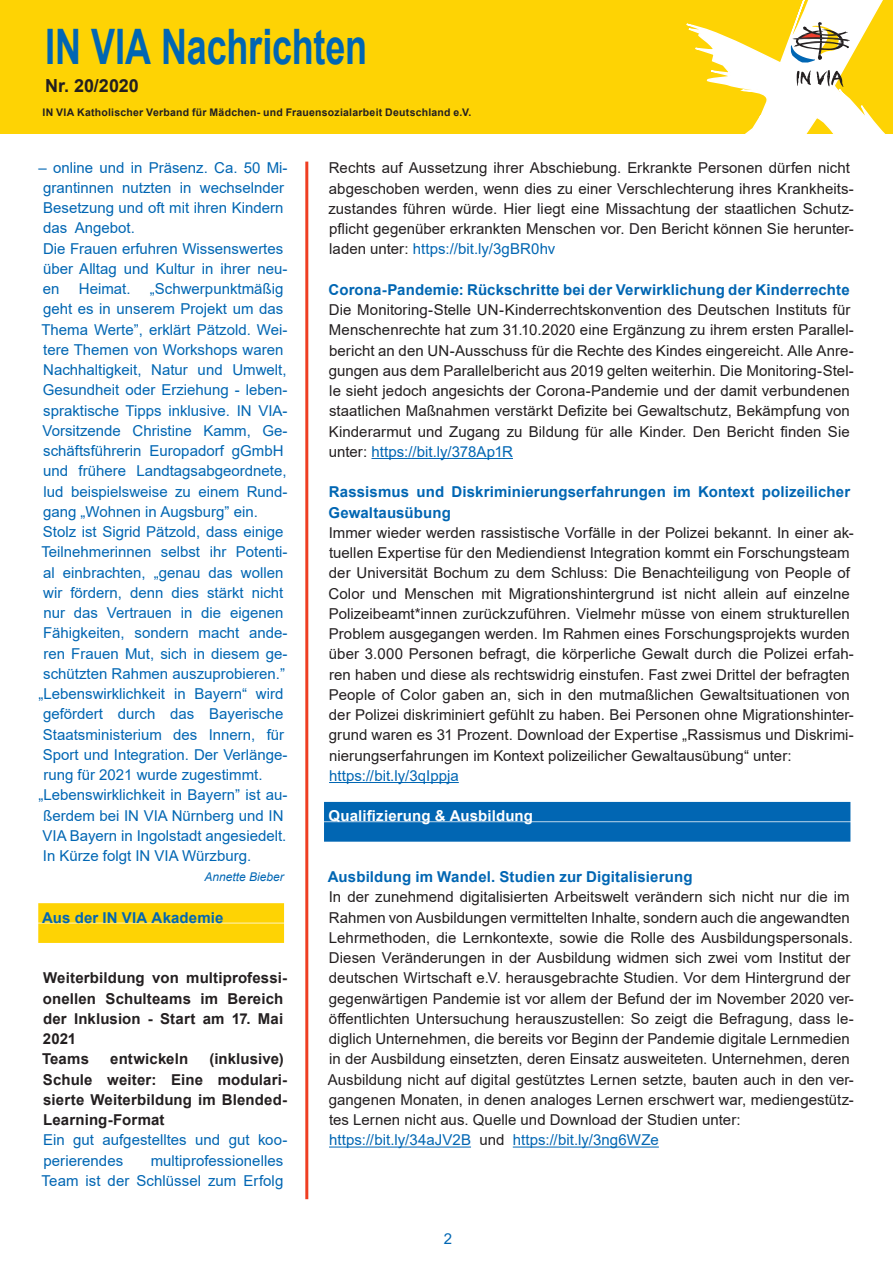
<style>
.page{position:relative;width:893px;height:1263px;background:#fff}
.page>*{position:absolute;margin:0;border:0;box-sizing:border-box;transform-origin:0 0}
.t1{font:700 48.9px "Arial";letter-spacing:-.005em;color:#0166b3;scale:.74 1}
.t2{font:700 18px "Arial";color:#231f20}
.t3{font:15px/20.2px "Arial";letter-spacing:.005em;color:#231f20}
.t4{font:15px/20.2px "Arial";color:#0166b3}
.UNTERTITELKASTEN_GEL{font:700 15px/20.2px "Arial";letter-spacing:.01em;color:#0166b3}
.t5{font:700 15px/20.2px "Arial";letter-spacing:.01em;color:#231f20}
.TITELKASTEN_BLAU{font:700 15px "Arial";letter-spacing:.01em;color:#fff}
.t6{font:italic 12px "Arial";color:#0166b3}
.t7{font:700 10.5px "Arial";letter-spacing:.02em;color:#231f20}
.s1{color:#0166b3}
.s2{color:#231f20}
</style>
<div class="page">
<div style="left:0;top:0;width:893px;height:133px;background:#fed304"></div>
<svg style="left:686px;top:0;width:199px;height:133px"></svg>
<hr style="left:305px;top:162px;width:3px;height:1037px;background:#ef3e22">
<div style="left:38px;top:903px;width:246px;height:20px;background:#fed304"></div>
<div style="left:38px;top:923px;width:246px;height:20px;background:#fed304"></div>
<hr style="left:371px;top:458px;width:142px;height:1px;background:#0166b3">
<hr style="left:329px;top:782px;width:130px;height:1px;background:#0166b3">
<div style="left:324px;top:802px;width:526px;height:19px;background:#0166b3"></div>
<div style="left:324px;top:822px;width:526px;height:20px;background:#0166b3"></div>
<hr style="left:329px;top:1147px;width:142px;height:1px;background:#0166b3">
<hr style="left:513px;top:1147px;width:146px;height:1px;background:#0166b3">
<h1 class="t1" style="left:45px;top:12px;width:437px">IN VIA Nachrichten</h1>
<p class="t2" style="left:45px;top:73px;width:95px">Nr. 20/2020</p>
<p class="t7" style="left:43px;top:105px;width:430px">IN VIA Katholischer Verband für Mädchen- und Frauensozialarbeit Deutschland e.V.</p>
<p class="t4" style="left:39px;top:157px;width:250px">– online und in Präsenz. Ca. 50 Mi&shy;grantinnen nutzten in wechselnder<br>Besetzung und oft mit ihren Kindern das Angebot.</p>
<p class="t4" style="left:43px;top:238px;width:246px">Die Frauen erfuhren Wissenswertes über Alltag und Kultur in ihrer neu&shy;en</p>
<p class="t4" style="left:41px;top:279px;width:248px;text-indent:109px">„Schwerpunktmäßig geht es in unserem Projekt um das Thema Werte”, erklärt Pätzold. Wei&shy;tere Themen von Workshops waren Nachhaltigkeit, Natur und Umwelt, Gesundheit oder Erziehung - leben&shy;spraktische Tipps inklusive. IN VIA-Vorsitzende Christine Kamm, Ge&shy;schäftsführerin Europadorf gGmbH und frühere Landtagsabgeordnete, lud beispielsweise zu einem Rund&shy;gang „Wohnen in Augsburg” ein.</p>
<p class="t4" style="left:41px;top:522px;width:248px">Stolz ist Sigrid Pätzold, dass einige Teilnehmerinnen selbst ihr Potenti&shy;al einbrachten, „genau das wollen wir fördern, denn dies stärkt nicht nur das Vertrauen in die eigenen Fähigkeiten, sondern macht ande&shy;ren Frauen Mut, sich in diesem ge&shy;schützten Rahmen auszuprobieren.”</p>
<p class="t4" style="left:38px;top:684px;width:251px">„Lebenswirklichkeit in Bayern“ wird gefördert durch das Bayerische Staatsministerium des Innern, für Sport und Integration. Der Verlänge&shy;rung für 2021 wurde zugestimmt.</p>
<p class="t4" style="left:38px;top:785px;width:251px">„Lebenswirklichkeit in Bayern” ist au&shy;ßerdem bei IN VIA Nürnberg und IN VIA Bayern in Ingolstadt angesiedelt.<br>In Kürze folgt IN VIA Würzburg.</p>
<p class="t6" style="left:204px;top:869px;width:81px">Annette Bieber</p>
<p class="UNTERTITELKASTEN_GEL" style="left:42px;top:907px;width:183px">Aus der IN VIA Akademie</p>
<p class="t4" style="left:79px;top:279px;width:53px">Heimat.</p>
<p class="t5" style="left:43px;top:968px;width:246px">Weiterbildung von multiprofessi&shy;onellen Schulteams im Bereich der Inklusion - Start am 17. Mai<br>2021</p>
<p class="t5" style="left:42px;top:1049px;width:48px">Teams</p>
<p class="t5" style="left:110px;top:1049px;width:79px">entwickeln</p>
<p class="t5" style="left:43px;top:1049px;width:246px;text-indent:166px">(inklusive)<br>Schule weiter: Eine modulari&shy;sierte Weiterbildung im Blended-<br>Learning-Format</p>
<p class="t4" style="left:43px;top:1130px;width:246px">Ein gut aufgestelltes und gut koo&shy;perierendes</p>
<p class="t4" style="left:41px;top:1150px;width:244px;text-align:right">multiprofessionelles<br>Team ist der Schlüssel zum Erfolg</p>
<p class="t3" style="left:329px;top:158px;width:527px">Rechts auf Aussetzung ihrer Abschiebung. Erkrankte Personen dürfen nicht abgeschoben werden, wenn dies zu einer Verschlechterung ihres Krankheits&shy;zustandes führen würde. Hier liegt eine Missachtung der staatlichen Schutz&shy;pflicht gegenüber erkrankten Menschen vor. Den Bericht können Sie herunter&shy;laden unter: <span class="s1">https://bit.ly/3gBR0hv</span></p>
<p class="UNTERTITELKASTEN_GEL" style="left:329px;top:280px;width:523px">Corona-Pandemie: Rückschritte bei der Verwirklichung der Kinderrechte</p>
<p class="t3" style="left:329px;top:300px;width:527px">Die Monitoring-Stelle UN-Kinderrechtskonvention des Deutschen Instituts für Menschenrechte hat zum 31.10.2020 eine Ergänzung zu ihrem ersten Parallel&shy;bericht an den UN-Ausschuss für die Rechte des Kindes eingereicht. Alle Anre&shy;gungen aus dem Parallelbericht aus 2019 gelten weiterhin. Die Monitoring-Stel&shy;le sieht jedoch angesichts der Corona-Pandemie und der damit verbundenen staatlichen Maßnahmen verstärkt Defizite bei Gewaltschutz, Bekämpfung von Kinderarmut und Zugang zu Bildung für alle Kinder. Den Bericht finden Sie unter: <span class="s1">https://bit.ly/378Ap1R</span></p>
<p class="UNTERTITELKASTEN_GEL" style="left:329px;top:482px;width:523px">Rassismus und Diskriminierungserfahrungen im Kontext polizeilicher<br>Gewaltausübung</p>
<p class="t3" style="left:328px;top:522px;width:527px">Immer wieder werden rassistische Vorfälle in der Polizei bekannt. In einer ak&shy;tuellen Expertise für den Mediendienst Integration kommt ein Forschungsteam der Universität Bochum zu dem Schluss: Die Benachteiligung von People of Color und Menschen mit Migrationshintergrund ist nicht allein auf einzelne Polizeibeamt*innen zurückzuführen. Vielmehr müsse von einem strukturellen Problem ausgegangen werden. Im Rahmen eines Forschungsprojekts wurden über 3.000 Personen befragt, die körperliche Gewalt durch die Polizei erfah&shy;ren haben und diese als rechtswidrig einstufen. Fast zwei Drittel der befragten People of Color gaben an, sich in den mutmaßlichen Gewaltsituationen von der Polizei diskriminiert gefühlt zu haben. Bei Personen ohne Migrationshinter&shy;grund waren es 31 Prozent. Download der Expertise „Rassismus und Diskrimi&shy;nierungserfahrungen im Kontext polizeilicher Gewaltausübung“ unter:</p>
<p class="t4" style="left:329px;top:765px;width:131px">https://bit.ly/3qIppja</p>
<p class="TITELKASTEN_BLAU" style="left:329px;top:805px;width:206px">Qualifizierung &amp; Ausbildung</p>
<p class="UNTERTITELKASTEN_GEL" style="left:328px;top:867px;width:366px">Ausbildung im Wandel. Studien zur Digitalisierung</p>
<p class="t3" style="left:328px;top:887px;width:527px">In der zunehmend digitalisierten Arbeitswelt verändern sich nicht nur die im Rahmen von Ausbildungen vermittelten Inhalte, sondern auch die angewandten Lehrmethoden, die Lernkontexte, sowie die Rolle des Ausbildungspersonals.<br>Diesen Veränderungen in der Ausbildung widmen sich zwei vom Institut der deutschen Wirtschaft e.V. herausgebrachte Studien. Vor dem Hintergrund der gegenwärtigen Pandemie ist vor allem der Befund der im November 2020 ver&shy;öffentlichten Untersuchung herauszustellen: So zeigt die Befragung, dass le&shy;diglich Unternehmen, die bereits vor Beginn der Pandemie digitale Lernmedien in der Ausbildung einsetzten, deren Einsatz ausweiteten. Unternehmen, deren Ausbildung nicht auf digital gestütztes Lernen setzte, bauten auch in den ver&shy;gangenen Monaten, in denen analoges Lernen erschwert war, mediengestütz&shy;tes Lernen nicht aus. Quelle und Download der Studien unter:</p>
<p class="t4" style="left:329px;top:1130px;width:331px">https://bit.ly/34aJV2B <span class="s2">und</span> https://bit.ly/3ng6WZe</p>
<p class="t4" style="left:444px;top:1229px;width:10px">2</p>
</div>
